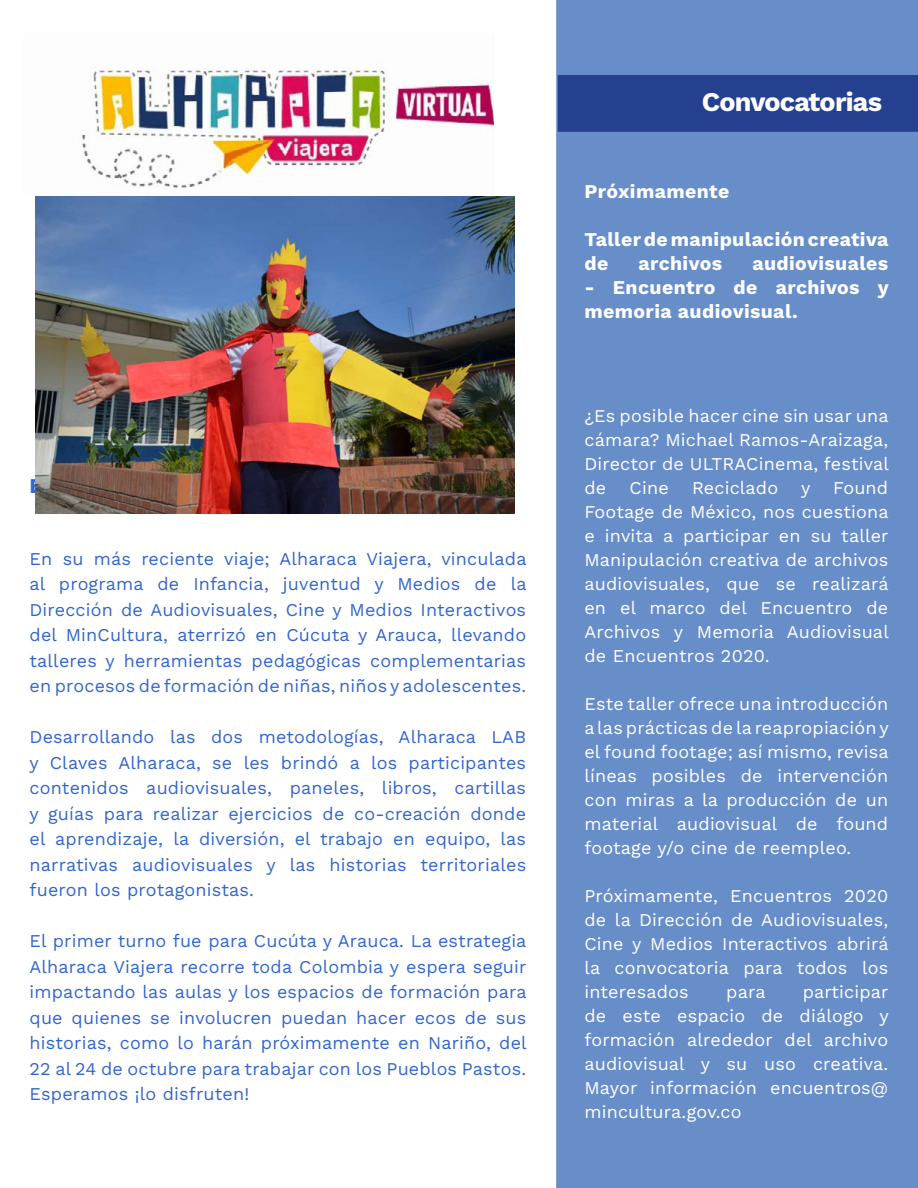
<style>
.page{position:relative;width:918px;height:1188px;background:#fff}
.page>*{position:absolute;margin:0;border:0;box-sizing:border-box;transform-origin:0 0}
.t1{font:700 27px "Work Sans";letter-spacing:-.03em;color:#fff}
.t2{font:700 19.5px/24px "Work Sans";letter-spacing:.02em;color:#fff}
.t3{font:18px/25.5px "Work Sans";letter-spacing:.01em;color:#36c;text-align:justify}
.t4{font:18px/24px "Work Sans";letter-spacing:.01em;color:#fff;text-align:justify}
</style>
<div class="page">
<div style="left:556px;top:0;width:362px;height:1188px;background:#688ec9"></div>
<div style="left:558px;top:75px;width:360px;height:57px;background:#25408f"></div>
<img style="left:82px;top:67px;width:411px;height:122px">
<img style="left:36px;top:197px;width:479px;height:317px">
<p class="t3" style="left:30px;top:545px;width:498px">En su más reciente viaje; Alharaca Viajera, vinculada al programa de Infancia, juventud y Medios de la Dirección de Audiovisuales, Cine y Medios Interactivos del MinCultura, aterrizó en Cúcuta y Arauca, llevando talleres y herramientas pedagógicas complementarias en procesos de formación de niñas, niños y adolescentes.</p>
<p class="t3" style="left:30px;top:724px;width:498px">Desarrollando las dos metodologías, Alharaca LAB y Claves Alharaca, se les brindó a los participantes contenidos audiovisuales, paneles, libros, cartillas y guías para realizar ejercicios de co-creación donde el aprendizaje, la diversión, el trabajo en equipo, las narrativas audiovisuales y las historias territoriales fueron los protagonistas.</p>
<p class="t3" style="left:30px;top:928px;width:499px">El primer turno fue para Cucúta y Arauca. La estrategia Alharaca Viajera recorre toda Colombia y espera seguir impactando las aulas y los espacios de formación para que quienes se involucren puedan hacer ecos de sus historias, como lo harán próximamente en Nariño, del 22 al 24 de octubre para trabajar con los Pueblos Pastos.<br>Esperamos ¡lo disfruten!</p>
<h1 class="t1" style="left:702px;top:81px;width:182px">Convocatorias</h1>
<p class="t2" style="left:584px;top:179px;width:147px">Próximamente</p>
<p class="t2" style="left:584px;top:227px;width:305px">Taller de manipulación creativa de</p>
<p class="t2" style="left:638px;top:251px;width:85px">archivos</p>
<p class="t2" style="left:752px;top:251px;width:137px">audiovisuales</p>
<p class="t2" style="left:584px;top:275px;width:306px">- Encuentro de archivos y memoria audiovisual.</p>
<p class="t4" style="left:584px;top:403px;width:306px">¿Es posible hacer cine sin usar una cámara? Michael Ramos-Araizaga, Director de ULTRACinema, festival de</p>
<p class="t4" style="left:584px;top:475px;width:306px;text-indent:249px">Found Footage de México, nos cuestiona e invita a participar en su taller Manipulación creativa de archivos audiovisuales, que se realizará en el marco del Encuentro de Archivos y Memoria Audiovisual de Encuentros 2020.</p>
<p class="t4" style="left:584px;top:691px;width:306px">Este taller ofrece una introducción a las prácticas de la reapropiación y el found footage; así mismo, revisa líneas posibles de intervención con miras a la producción de un material audiovisual de found footage y/o cine de reempleo.</p>
<p class="t4" style="left:584px;top:883px;width:306px">Próximamente, Encuentros 2020 de la Dirección de Audiovisuales, Cine y Medios Interactivos abrirá la convocatoria para todos los interesados</p>
<p class="t4" style="left:630px;top:475px;width:41px">Cine</p>
<p class="t4" style="left:692px;top:475px;width:88px">Reciclado</p>
<p class="t4" style="left:801px;top:475px;width:11px">y</p>
<p class="t4" style="left:584px;top:979px;width:306px;text-indent:218px">participar de este espacio de diálogo y formación alrededor del archivo audiovisual y su uso creativa.<br>Mayor información encuentros@ mincultura.gov.co</p>
<p class="t4" style="left:726px;top:979px;width:41px">para</p>
</div>
